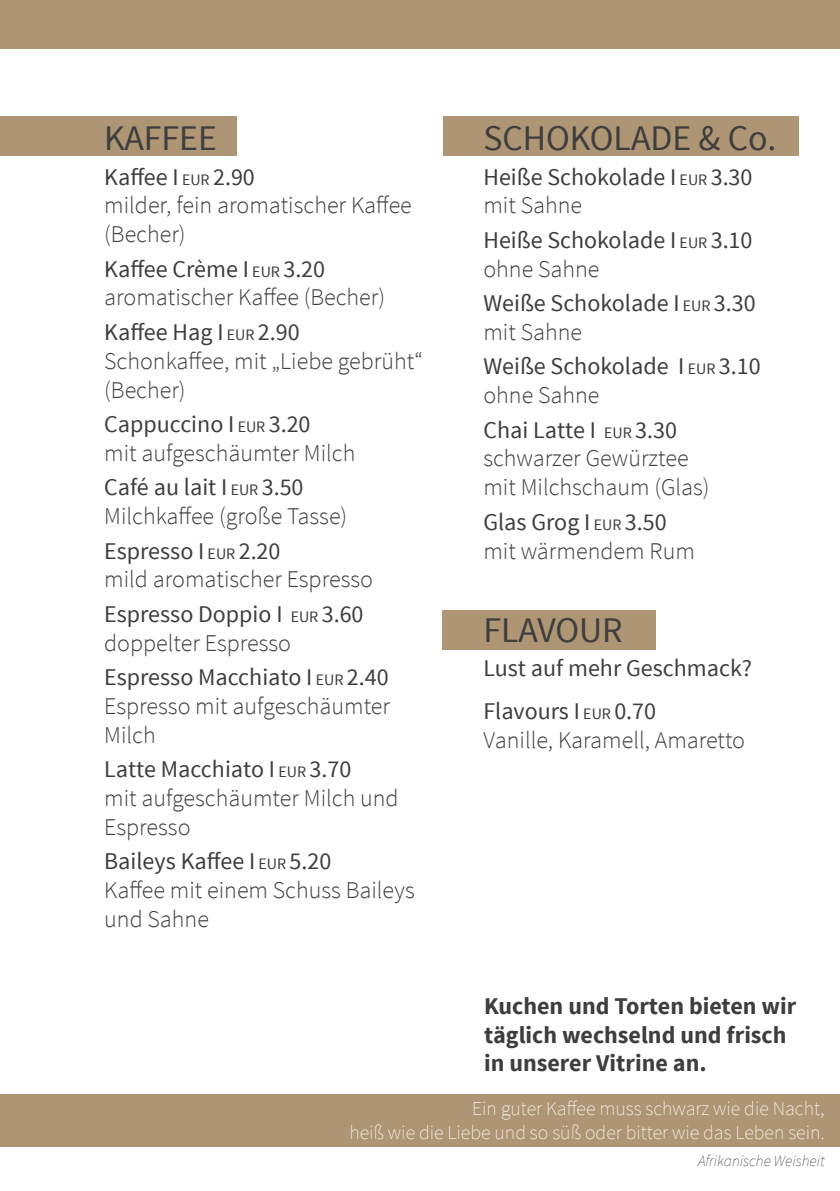
<style>
.page{position:relative;width:840px;height:1191px;background:#fff}
.page>*{position:absolute;margin:0;border:0;box-sizing:border-box;transform-origin:0 0}
.t1{font:36px "Source Sans Pro";color:#3e3e3f}
.t2{font:300 24px/28.8px "Source Sans Pro";color:#3e3e3f}
.t3{font:24px/28.8px "Source Sans Pro";color:#3e3e3f}
.t4{font:700 24px/28.8px "Source Sans Pro";color:#3e3e3f}
.t5{font:200 19.8px/23.8px "Source Sans Pro";color:#fff;text-align:right}
.t6{font:italic 200 15.6px "Source Sans Pro";color:#3e3e3f}
.s1{font-weight:400}
.s2{font-weight:400;font-size:16px}
.s3{font-size:16px}
.s4{font-weight:300}
</style>
<div class="page">
<div style="left:442px;top:117px;width:356px;height:39px;background:#ae9574"></div>
<div style="left:442px;top:610px;width:213px;height:40px;background:#ae9574"></div>
<div style="left:0;top:0;width:839px;height:48px;background:#ae9574"></div>
<div style="left:0;top:117px;width:237px;height:39px;background:#ae9574"></div>
<div style="left:0;top:1094px;width:839px;height:52px;background:#ae9574"></div>
<h1 class="t1" style="left:104px;top:116px;width:114px">KAFFEE</h1>
<p class="t2" style="left:104px;top:162px;width:309px"><span class="s1">Kaffee I</span> <span class="s2">EUR</span> <span class="s1">2.90<br></span>milder, fein aromatischer Kaffee (Becher)</p>
<p class="t2" style="left:104px;top:254px;width:282px"><span class="s1">Kaffee Crème I</span> <span class="s2">EUR</span> <span class="s1">3.20 </span>aromatischer Kaffee (Becher)</p>
<p class="t2" style="left:104px;top:318px;width:320px"><span class="s1">Kaffee Hag I</span> <span class="s2">EUR</span> <span class="s1">2.90<br></span>Schonkaffee, mit „Liebe gebrüht“ (Becher)</p>
<p class="t2" style="left:104px;top:410px;width:252px"><span class="s1">Cappuccino I</span> <span class="s2">EUR</span> <span class="s1">3.20<br></span>mit aufgeschäumter Milch</p>
<p class="t2" style="left:104px;top:473px;width:244px"><span class="s1">Café au lait I</span> <span class="s2">EUR</span> <span class="s1">3.50<br></span>Milchkaffee (große Tasse)</p>
<p class="t2" style="left:104px;top:536px;width:270px"><span class="s1">Espresso I</span> <span class="s2">EUR</span> <span class="s1">2.20<br></span>mild aromatischer Espresso</p>
<p class="t3" style="left:104px;top:600px;width:261px">Espresso Doppio I <span class="s3">EUR</span> 3.60 <span class="s4">doppelter Espresso</span></p>
<p class="t2" style="left:104px;top:663px;width:287px;text-align:justify"><span class="s1">Espresso Macchiato I</span> <span class="s2">EUR</span> <span class="s1">2.40<br></span>Espresso mit aufgeschäumter Milch</p>
<p class="t2" style="left:104px;top:755px;width:296px"><span class="s1">Latte Macchiato I</span> <span class="s2">EUR</span> <span class="s1">3.70<br></span>mit aufgeschäumter Milch und<br>Espresso</p>
<p class="t2" style="left:104px;top:847px;width:312px"><span class="s1">Baileys Kaffee I</span> <span class="s2">EUR</span> <span class="s1">5.20<br></span>Kaffee mit einem Schuss Baileys und Sahne</p>
<h1 class="t1" style="left:483px;top:116px;width:294px">SCHOKOLADE &amp; Co.</h1>
<p class="t3" style="left:483px;top:162px;width:270px">Heiße Schokolade I <span class="s3">EUR</span> 3.30 <span class="s4">mit Sahne</span></p>
<p class="t3" style="left:483px;top:226px;width:270px">Heiße Schokolade I <span class="s3">EUR</span> 3.10 <span class="s4">ohne Sahne</span></p>
<p class="t3" style="left:483px;top:289px;width:273px">Weiße Schokolade I <span class="s3">EUR</span> 3.30 <span class="s4">mit Sahne</span></p>
<p class="t3" style="left:483px;top:352px;width:278px">Weiße Schokolade I <span class="s3">EUR</span> 3.10 <span class="s4">ohne Sahne</span></p>
<p class="t2" style="left:483px;top:415px;width:227px"><span class="s1">Chai Latte I</span> <span class="s2">EUR</span> <span class="s1">3.30 </span>schwarzer Gewürztee mit Milchschaum (Glas)</p>
<p class="t2" style="left:483px;top:507px;width:213px"><span class="s1">Glas Grog I</span> <span class="s2">EUR</span> <span class="s1">3.50 </span>mit wärmendem Rum</p>
<h1 class="t1" style="left:483px;top:607px;width:141px">FLAVOUR</h1>
<p class="t3" style="left:483px;top:647px;width:270px;line-height:43px">Lust auf mehr Geschmack?<br>Flavours I <span class="s3">EUR</span> 0.70</p>
<p class="t2" style="left:483px;top:726px;width:263px">Vanille, Karamell, Amaretto</p>
<p class="t4" style="left:484px;top:992px;width:313px">Kuchen und Torten bieten wir täglich wechselnd und frisch in unserer Vitrine an.</p>
<p class="t5" style="left:349px;top:1097px;width:476px">Ein guter Kaffee muss schwarz wie die Nacht,<br>heiß wie die Liebe und so süß oder bitter wie das Leben sein.</p>
<p class="t6" style="left:697px;top:1151px;width:128px">Afrikanische Weisheit</p>
</div>
